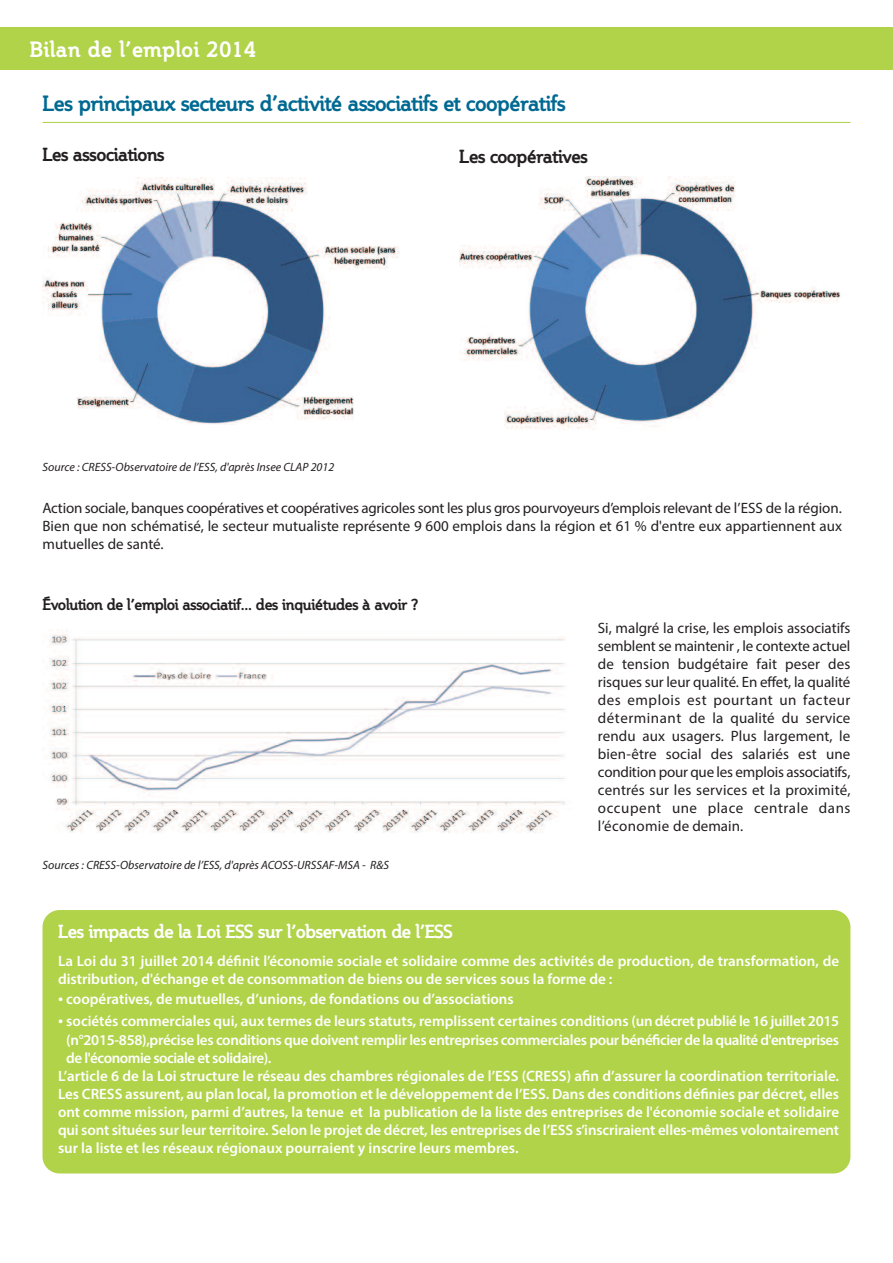
<style>
.page{position:relative;width:893px;height:1263px;background:#fff}
.page>*{position:absolute;margin:0;border:0;box-sizing:border-box;transform-origin:0 0}
.t1{font:700 21px "Steinem";color:#006991}
.t2{font:700 21px "Steinem";letter-spacing:.05em;color:#fff}
.t3{font:700 18px "Steinem";color:#fff}
.t4{font:700 18px "Steinem";color:#231f20}
.t5{font:600 15px/18px "Myriad Pro";color:#fff}
.t6{font:15px/18px "Myriad Pro";color:#231f20;text-align:justify}
.t7{font:600 15px "Myriad Pro";letter-spacing:-.02em;color:#fff}
.t8{font:700 15px "Steinem";color:#231f20}
.t9{font:600 15px "Myriad Pro";letter-spacing:-.03em;color:#fff}
.t10{font:italic 12px "Myriad Pro";color:#231f20}
.s1{font-weight:400;font-size:18px}
</style>
<div class="page">
<div style="left:0;top:27px;width:893px;height:43px;background:#b1d349"></div>
<div style="left:43px;top:910px;width:807px;height:263px;background:#b1d349;border-radius:17px"></div>
<img style="left:459px;top:176px;width:382px;height:254px">
<img style="left:43px;top:177px;width:357px;height:247px">
<img style="left:49px;top:629px;width:516px;height:204px">
<hr style="left:43px;top:122px;width:807px;height:1px;background:#b1d349">
<h1 class="t2" style="left:30px;top:41px;width:227px">Bilan de l’emploi 2014</h1>
<h1 class="t1" style="left:43px;top:96px;width:524px">Les principaux secteurs d’activité associatifs et coopératifs</h1>
<p class="t4" style="left:43px;top:147px;width:123px">Les associations</p>
<p class="t4" style="left:459px;top:150px;width:130px">Les coopératives</p>
<p class="t10" style="left:43px;top:463px;width:293px">Source : CRESS-Observatoire de l’ESS, d'après Insee CLAP 2012</p>
<p class="t6" style="left:43px;top:500px;width:801px">action sociale, banques coopératives et coopératives agricoles sont les plus gros pourvoyeurs d’emplois relevant de l’ESS de la région. bien que non schématisé, le secteur mutualiste représente 9 600 emplois dans la région et 61 % d'entre eux appartiennent aux mutuelles de santé.</p>
<p class="t8" style="left:43px;top:599px;width:377px">Évolution de l’emploi associatif... des inquiétudes à avoir ?</p>
<p class="t10" style="left:43px;top:860px;width:348px">Sources : CRESS-Observatoire de l’ESS, d'après ACOSS-URSSAF-MSA - R&amp;S</p>
<p class="t6" style="left:598px;top:620px;width:254px">Si, malgré la crise, les emplois associatifs semblent se maintenir , le contexte actuel de tension budgétaire fait peser des risques sur leur qualité. En effet, la qualité des emplois est pourtant un facteur déterminant de la qualité du service rendu aux usagers. Plus largement, le bien-être social des salariés est une condition pour que les emplois associatifs, centrés sur les services et la proximité, occupent une place centrale dans l’économie de demain.</p>
<p class="t3" style="left:58px;top:925px;width:396px">Les impacts de la Loi ESS sur l’observation de l’ESS</p>
<p class="t5" style="left:58px;top:953px;width:783px">La Loi du 31 juillet 2014 définit l’économie sociale et solidaire comme des activités de production, de transformation, de distribution, d'échange et de consommation de biens ou de services sous la forme de :</p>
<p class="t5" style="left:58px;top:991px;width:457px"><span class="s1">•</span> coopératives, de mutuelles, d’unions, de fondations ou d’associations</p>
<p class="t5" style="left:58px;top:1013px;width:783px"><span class="s1">•</span> sociétés commerciales qui, aux termes de leurs statuts, remplissent certaines conditions (undécretpublié le 16 juillet 2015</p>
<p class="t7" style="left:66px;top:1034px;width:774px">(n°2015-858),précise les conditions que doivent remplir les entreprises commerciales pourbénéficierde laqualitéd'entreprises</p>
<p class="t9" style="left:66px;top:1052px;width:207px">de l'économie sociale et solidaire).</p>
<p class="t5" style="left:58px;top:1068px;width:783px">L’article 6 de la Loi structure le réseau des chambres régionales de l’ESS (CRESS) afin d’assurer la coordination territoriale.</p>
<p class="t5" style="left:58px;top:1086px;width:783px">Les CRESS assurent, au plan local, la promotion et le développement de l’ESS. Dans des conditions définies par décret, elles</p>
<p class="t5" style="left:58px;top:1104px;width:783px">ont comme mission, parmi d’autres, la tenue et la publication de la liste des entreprises de l'économie sociale et solidaire</p>
<p class="t5" style="left:58px;top:1122px;width:783px">qui sont situées sur leur territoire. Selon le projet de décret, les entreprises de l’ESS s’inscriraient elles-mêmes volontairement</p>
<p class="t5" style="left:58px;top:1140px;width:462px">sur la liste et les réseaux régionaux pourraient y inscrire leurs membres.</p>
</div>
